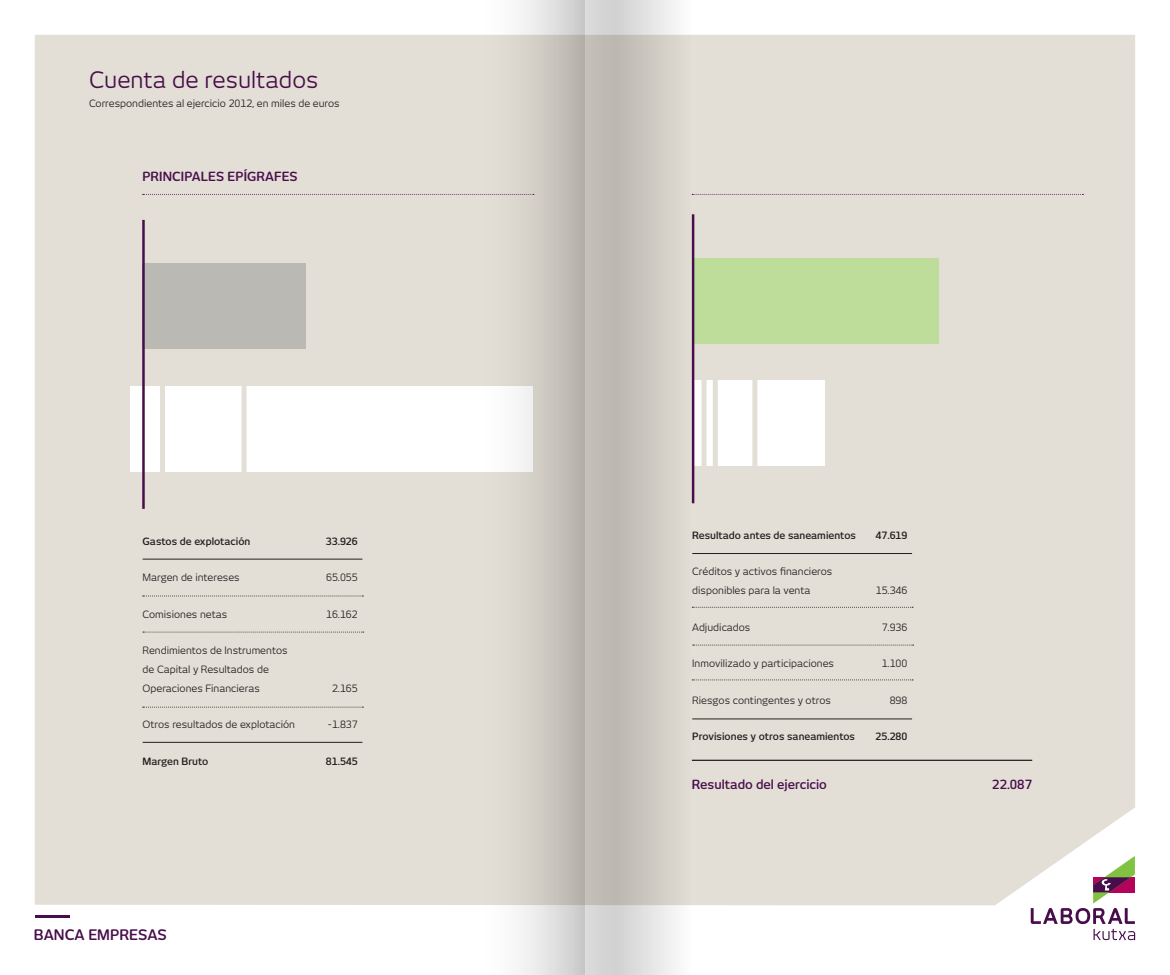
<style>
.page{position:relative;width:1170px;height:975px;background:#fff}
.page>*{position:absolute;margin:0;border:0;box-sizing:border-box;transform-origin:0 0}
.t1{font:22.5px "New June";color:#480e4b}
.t2{font:600 14.38px "New June";color:#480e4b}
.t3{font:600 12.5px "New June";color:#480e4b}
.t4{font:10px/18.8px "New June";color:#231f20}
.t5{font:600 10px "New June";color:#231f20}
</style>
<div class="page">
<div style="left:35px;top:35px;width:1099px;height:870px;background:#e3dfd6"></div>
<svg style="left:1030px;top:855px;width:104px;height:85px"></svg>
<hr style="left:35px;top:915px;width:35px;height:3px;background:#480e4b">
<svg style="left:692px;top:194px;width:391px;height:1px"></svg>
<div style="left:692px;top:258px;width:246px;height:85px;background:#bedd9b"></div>
<div style="left:692px;top:380px;width:132px;height:85px;background:#fff"></div>
<hr style="left:691px;top:214px;width:3px;height:289px;background:#480e4b">
<div style="left:752px;top:375px;width:5px;height:104px;background:#e3dfd6"></div>
<hr style="left:692px;top:553px;width:220px;height:1px;background:#231f20">
<svg style="left:692px;top:679px;width:221px;height:1px"></svg>
<svg style="left:692px;top:607px;width:221px;height:1px"></svg>
<svg style="left:692px;top:644px;width:221px;height:1px"></svg>
<div style="left:712px;top:372px;width:5px;height:104px;background:#e3dfd6"></div>
<div style="left:701px;top:375px;width:5px;height:104px;background:#e3dfd6"></div>
<hr style="left:692px;top:718px;width:220px;height:1px;background:#231f20">
<hr style="left:691px;top:759px;width:341px;height:1px;background:#231f20">
<svg style="left:143px;top:194px;width:335px;height:1px"></svg>
<div style="left:142px;top:264px;width:163px;height:85px;background:#bbb9b4"></div>
<div style="left:130px;top:386px;width:402px;height:85px;background:#fff"></div>
<hr style="left:142px;top:220px;width:3px;height:289px;background:#480e4b">
<div style="left:241px;top:375px;width:5px;height:104px;background:#e3dfd6"></div>
<div style="left:160px;top:377px;width:5px;height:103px;background:#e3dfd6"></div>
<hr style="left:143px;top:558px;width:219px;height:1px;background:#231f20">
<svg style="left:143px;top:631px;width:221px;height:1px"></svg>
<svg style="left:143px;top:595px;width:220px;height:1px"></svg>
<svg style="left:143px;top:706px;width:220px;height:1px"></svg>
<hr style="left:143px;top:742px;width:219px;height:1px;background:#231f20">
<svg style="left:478px;top:0;width:107px;height:974px;background:#d5d1cb"></svg>
<svg style="left:585px;top:0;width:106px;height:974px;background:#ccc9c2"></svg>
<p class="t1" style="left:89px;top:66px;width:231px">Cuenta de resultados</p>
<p class="t4" style="left:89px;top:94px;width:252px">Correspondientes al ejercicio 2012, en miles de euros</p>
<p class="t3" style="left:142px;top:169px;width:157px">PRINCIPALES EPÍGRAFES</p>
<p class="t5" style="left:143px;top:535px;width:109px">Gastos de explotación</p>
<p class="t5" style="left:326px;top:535px;width:33px">33.926</p>
<p class="t4" style="left:143px;top:568px;width:99px">Margen de intereses</p>
<p class="t4" style="left:326px;top:568px;width:33px">65.055</p>
<p class="t4" style="left:143px;top:604px;width:86px">Comisiones netas</p>
<p class="t4" style="left:326px;top:604px;width:33px">16.162</p>
<p class="t4" style="left:143px;top:640px;width:146px">Rendimientos de Instrumentos</p>
<p class="t4" style="left:143px;top:659px;width:128px">de Capital y Resultados de</p>
<p class="t4" style="left:143px;top:678px;width:119px">Operaciones Financieras</p>
<p class="t4" style="left:332px;top:678px;width:27px">2.165</p>
<p class="t4" style="left:143px;top:714px;width:154px">Otros resultados de explotación</p>
<p class="t4" style="left:328px;top:714px;width:31px">-1.837</p>
<p class="t5" style="left:143px;top:755px;width:67px">Margen Bruto</p>
<p class="t5" style="left:326px;top:755px;width:33px">81.545</p>
<p class="t2" style="left:34px;top:925px;width:134px">BANCA EMPRESAS</p>
<p class="t5" style="left:692px;top:529px;width:165px">Resultado antes de saneamientos</p>
<p class="t5" style="left:875px;top:529px;width:33px">47.619</p>
<p class="t4" style="left:692px;top:562px;width:141px">Créditos y activos financieros disponibles para la venta</p>
<p class="t4" style="left:875px;top:581px;width:33px">15.346</p>
<p class="t4" style="left:692px;top:617px;width:60px">Adjudicados</p>
<p class="t4" style="left:881px;top:617px;width:27px">7.936</p>
<p class="t4" style="left:692px;top:654px;width:143px">Inmovilizado y participaciones</p>
<p class="t4" style="left:881px;top:654px;width:27px">1.100</p>
<p class="t4" style="left:692px;top:690px;width:140px">Riesgos contingentes y otros</p>
<p class="t4" style="left:889px;top:690px;width:19px">898</p>
<p class="t5" style="left:692px;top:730px;width:164px">Provisiones y otros saneamientos</p>
<p class="t5" style="left:875px;top:730px;width:33px">25.280</p>
<p class="t3" style="left:691px;top:777px;width:137px">Resultado del ejercicio</p>
<p class="t3" style="left:992px;top:777px;width:41px">22.087</p>
</div>
